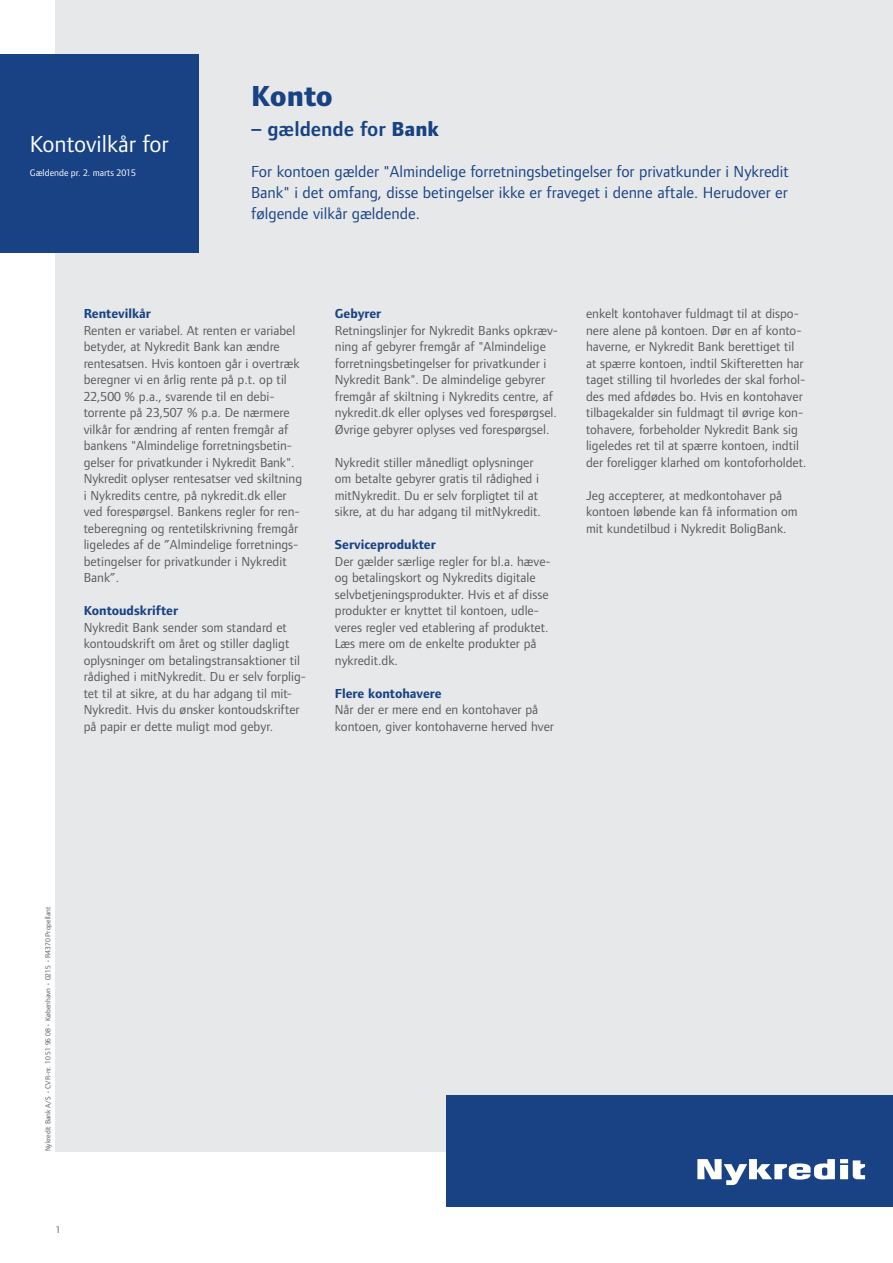
<style>
.page{position:relative;width:893px;height:1263px;background:#fff}
.page>*{position:absolute;margin:0;border:0;box-sizing:border-box;transform-origin:0 0}
.Faktaark_overskrift{font:700 expanded 30px "Foundry Form Sans";letter-spacing:-.01em;color:#184284}
.Overskrift_niveau_1{font:24px "Foundry Form Sans";color:#fff}
.Faktaark_overskrift-2{font:600 21px "Foundry Form Sans";color:#184284}
.Underrubrik{font:16.5px/21px "Foundry Form Sans";color:#184284;text-align:justify}
.Brødtekst_grå{font:13.5px/16.5px "Foundry Form Sans";color:#595a5c}
.Mellemrubrik{font:700 13.5px "Foundry Form Sans";color:#184284}
.Adressefelt{font:9.75px "Foundry Form Sans";color:#fff}
.Adressefelt-2{font:9.75px "Foundry Form Sans";color:#595a5c}
.Formularnumre_lille{font:7.5px "Foundry Form Sans";color:#595a5c}
.s1{font-weight:700;font-stretch:expanded}
</style>
<div class="page">
<div style="left:56px;top:0;width:837px;height:1151px;background:#e7e8e9"></div>
<div style="left:446px;top:1095px;width:447px;height:112px;background:#184284"></div>
<svg style="left:697px;top:1159px;width:168px;height:26px"></svg>
<div style="left:0;top:54px;width:198px;height:198px;background:#184284"></div>
<p class="Overskrift_niveau_1" style="left:30px;top:130px;width:140px">Kontovilkår for</p>
<p class="Adressefelt" style="left:30px;top:167px;width:108px">Gældende pr. 2. marts 2015</p>
<p class="Faktaark_overskrift" style="left:251px;top:79px;width:83px">Konto</p>
<p class="Faktaark_overskrift-2" style="left:251px;top:117px;width:189px">– gældende for <span class="s1">Bank</span></p>
<p class="Underrubrik" style="left:251px;top:161px;width:539px">For kontoen gælder "Almindelige forretningsbetingelser for privatkunder i Nykredit Bank" i det omfang, disse betingelser ikke er fraveget i denne aftale. Herudover er følgende vilkår gældende.</p>
<p class="Mellemrubrik" style="left:84px;top:306px;width:69px">Rentevilkår</p>
<p class="Brødtekst_grå" style="left:84px;top:322px;width:220px">Renten er variabel. At renten er variabel betyder, at Nykredit Bank kan ændre rentesatsen. Hvis kontoen går i overtræk beregner vi en årlig rente på p.t. op til 22,500 % p.a., svarende til en debi&shy;torrente på 23,507 % p.a. De nærmere vilkår for ændring af renten fremgår af bankens "Almindelige forretningsbetin&shy;gelser for privatkunder i Nykredit Bank".<br>Nykredit oplyser rentesatser ved skiltning i Nykredits centre, på nykredit.dk eller ved forespørgsel. Bankens regler for ren&shy;teberegning og rentetilskrivning fremgår ligeledes af de ”Almindelige forretnings&shy;betingelser for privatkunder i Nykredit Bank”.</p>
<p class="Mellemrubrik" style="left:84px;top:603px;width:96px">Kontoudskrifter</p>
<p class="Brødtekst_grå" style="left:84px;top:619px;width:224px">Nykredit Bank sender som standard et kontoudskrift om året og stiller dagligt oplysninger om betalingstransaktioner til rådighed i mitNykredit. Du er selv forplig&shy;tet til at sikre, at du har adgang til mit-Nykredit. Hvis du ønsker kontoudskrifter på papir er dette muligt mod gebyr.</p>
<p class="Mellemrubrik" style="left:335px;top:306px;width:48px">Gebyrer</p>
<p class="Brødtekst_grå" style="left:335px;top:322px;width:225px">Retningslinjer for Nykredit Banks opkræv&shy;ning af gebyrer fremgår af "Almindelige forretningsbetingelser for privatkunder i Nykredit Bank". De almindelige gebyrer fremgår af skiltning i Nykredits centre, af nykredit.dk eller oplyses ved forespørgsel.<br>Øvrige gebyrer oplyses ved forespørgsel.</p>
<p class="Brødtekst_grå" style="left:335px;top:454px;width:208px">Nykredit stiller månedligt oplysninger om betalte gebyrer gratis til rådighed i mitNykredit. Du er selv forpligtet til at sikre, at du har adgang til mitNykredit.</p>
<p class="Mellemrubrik" style="left:335px;top:537px;width:102px">Serviceprodukter</p>
<p class="Brødtekst_grå" style="left:335px;top:553px;width:218px">Der gælder særlige regler for bl.a. hæve&shy;og betalingskort og Nykredits digitale selvbetjeningsprodukter. Hvis et af disse produkter er knyttet til kontoen, udle&shy;veres regler ved etablering af produktet.<br>Læs mere om de enkelte produkter på nykredit.dk.</p>
<p class="Mellemrubrik" style="left:335px;top:685px;width:108px">Flere kontohavere</p>
<p class="Brødtekst_grå" style="left:335px;top:701px;width:221px">Når der er mere end en kontohaver på kontoen, giver kontohaverne herved hver</p>
<p class="Brødtekst_grå" style="left:586px;top:305px;width:222px">enkelt kontohaver fuldmagt til at dispo&shy;nere alene på kontoen. Dør en af konto&shy;haverne, er Nykredit Bank berettiget til at spærre kontoen, indtil Skifteretten har taget stilling til hvorledes der skal forhol&shy;des med afdødes bo. Hvis en kontohaver tilbagekalder sin fuldmagt til øvrige kon&shy;tohavere, forbeholder Nykredit Bank sig ligeledes ret til at spærre kontoen, indtil der foreligger klarhed om kontoforholdet.</p>
<p class="Brødtekst_grå" style="left:586px;top:487px;width:213px">Jeg accepterer, at medkontohaver på kontoen løbende kan få information om mit kundetilbud i Nykredit BoligBank.</p>
<p class="Formularnumre_lille" style="left:44px;top:1151px;width:246px;rotate:-90deg">Nykredit Bank A/S • CVR-nr. 10 51 96 08 • København • 0215 • R4370 Propellant</p>
<p class="Adressefelt-2" style="left:56px;top:1224px;width:6px">1</p>
</div>
